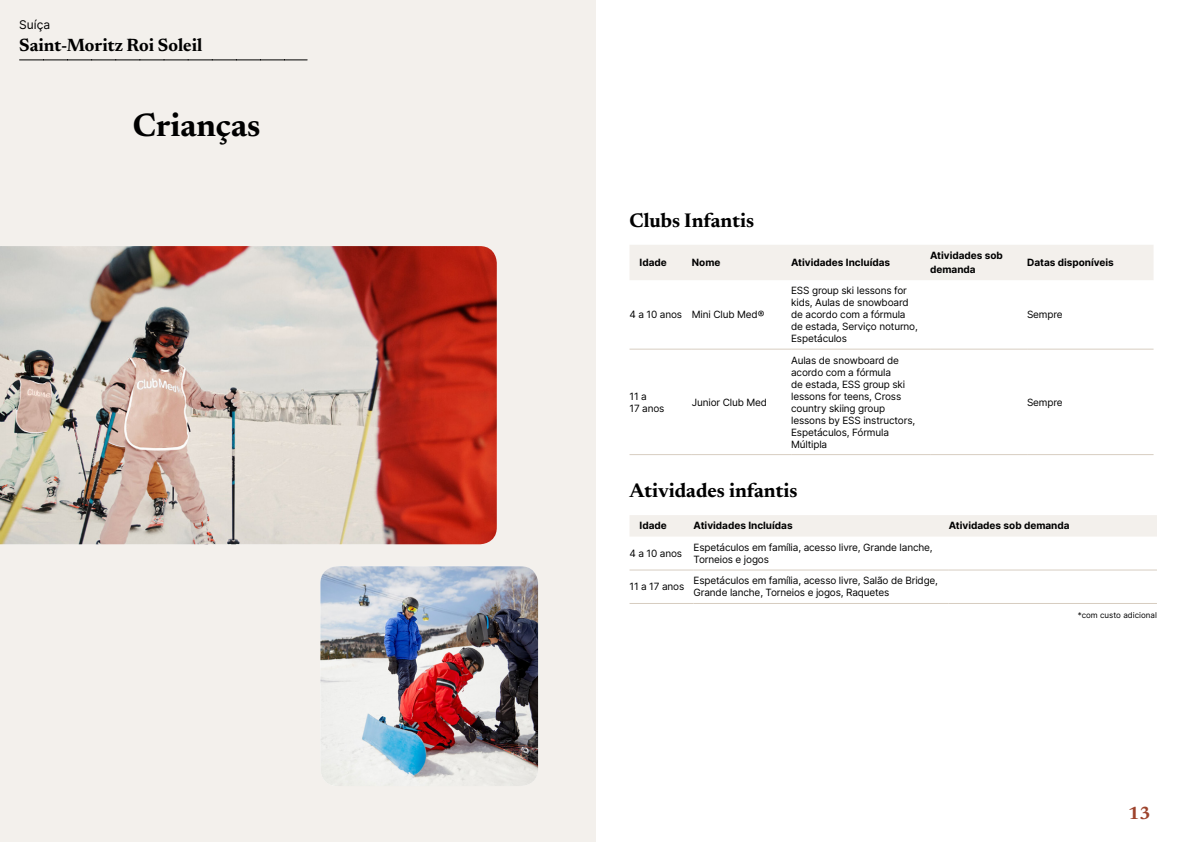
<style>
.page{position:relative;width:1191px;height:842px;background:#fff}
.page>*{position:absolute;margin:0;border:0;box-sizing:border-box;transform-origin:0 0}
.t1{font:700 33px "Newsreader 24 pt";color:#000}
.t2{font:700 20px "Newsreader 24 pt";color:#000}
.t3{font:700 18px "Newsreader 24 pt";color:#000}
.t4{font:700 18px "Newsreader 24 pt";color:#9d432c}
.t5{font:12px "Inter";color:#000}
.t6{font:10px/12px "Inter";letter-spacing:-.015em;color:#000}
.t7{font:700 10px/14px "Inter";color:#000}
.t8{font:8px "Inter";color:#000}
</style>
<div class="page">
<div style="left:0;top:0;width:595px;height:842px;background:#f3f0ec"></div>
<img style="left:0;top:246px;width:497px;height:298px">
<img style="left:320px;top:566px;width:218px;height:220px">
<svg style="left:20px;top:60px;width:287px;height:1px"></svg>
<div style="left:630px;top:245px;width:523px;height:35px;background:#f3f0ec"></div>
<hr style="left:629px;top:349px;width:63px;height:1px;background:#d7cdc1">
<hr style="left:692px;top:349px;width:99px;height:1px;background:#d7cdc1">
<hr style="left:791px;top:349px;width:139px;height:1px;background:#d7cdc1">
<hr style="left:930px;top:349px;width:97px;height:1px;background:#d7cdc1">
<hr style="left:1027px;top:349px;width:126px;height:1px;background:#d7cdc1">
<hr style="left:629px;top:454px;width:63px;height:1px;background:#d7cdc1">
<hr style="left:692px;top:454px;width:99px;height:1px;background:#d7cdc1">
<hr style="left:791px;top:454px;width:139px;height:1px;background:#d7cdc1">
<hr style="left:930px;top:454px;width:97px;height:1px;background:#d7cdc1">
<hr style="left:1027px;top:454px;width:126px;height:1px;background:#d7cdc1">
<div style="left:630px;top:515px;width:527px;height:22px;background:#f3f0ec"></div>
<hr style="left:629px;top:569px;width:64px;height:1px;background:#d7cdc1">
<hr style="left:693px;top:569px;width:255px;height:1px;background:#d7cdc1">
<hr style="left:948px;top:569px;width:209px;height:1px;background:#d7cdc1">
<hr style="left:629px;top:603px;width:64px;height:1px;background:#d7cdc1">
<hr style="left:693px;top:603px;width:255px;height:1px;background:#d7cdc1">
<hr style="left:948px;top:603px;width:209px;height:1px;background:#d7cdc1">
<p class="t5" style="left:19px;top:15px;width:32px">Suíça</p>
<h3 class="t3" style="left:19px;top:32px;width:185px">Saint-Moritz Roi Soleil</h3>
<h1 class="t1" style="left:133px;top:101px;width:129px">Crianças</h1>
<h2 class="t2" style="left:629px;top:206px;width:126px">Clubs Infantis</h2>
<p class="t7" style="left:639px;top:255px;width:29px">Idade</p>
<p class="t7" style="left:692px;top:255px;width:30px">Nome</p>
<p class="t7" style="left:791px;top:255px;width:101px">Atividades Incluídas</p>
<p class="t7" style="left:930px;top:248px;width:74px">Atividades sob demanda</p>
<p class="t7" style="left:1027px;top:255px;width:88px">Datas disponíveis</p>
<p class="t6" style="left:629px;top:308px;width:136px">4 a 10 anos Mini Club Med®</p>
<p class="t6" style="left:791px;top:284px;width:128px">ESS group ski lessons for kids, Aulas de snowboard de acordo com a fórmula de estada, Serviço noturno,<br>Espetáculos</p>
<p class="t6" style="left:1027px;top:308px;width:37px">Sempre</p>
<p class="t6" style="left:629px;top:390px;width:36px">11 a<br>17 anos</p>
<p class="t6" style="left:692px;top:396px;width:77px">Junior Club Med</p>
<p class="t6" style="left:791px;top:354px;width:126px">Aulas de snowboard de acordo com a fórmula<br>de estada, ESS group ski lessons for teens, Cross country skiing group lessons by ESS instructors,<br>Espetáculos, Fórmula<br>Múltipla</p>
<p class="t6" style="left:1027px;top:396px;width:37px">Sempre</p>
<h2 class="t2" style="left:629px;top:476px;width:169px">Atividades infantis</h2>
<p class="t7" style="left:639px;top:519px;width:29px">Idade</p>
<p class="t7" style="left:693px;top:519px;width:101px">Atividades Incluídas</p>
<p class="t7" style="left:948px;top:519px;width:122px">Atividades sob demanda</p>
<p class="t6" style="left:629px;top:547px;width:54px">4 a 10 anos</p>
<p class="t6" style="left:693px;top:541px;width:241px">Espetáculos em família, acesso livre, Grande lanche,<br>Torneios e jogos</p>
<p class="t6" style="left:629px;top:580px;width:56px">11 a 17 anos</p>
<p class="t6" style="left:693px;top:574px;width:246px">Espetáculos em família, acesso livre, Salão de Bridge,<br>Grande lanche, Torneios e jogos, Raquetes</p>
<p class="t8" style="left:1077px;top:609px;width:81px">*com custo adicional</p>
<h3 class="t4" style="left:1128px;top:800px;width:24px">13</h3>
</div>
